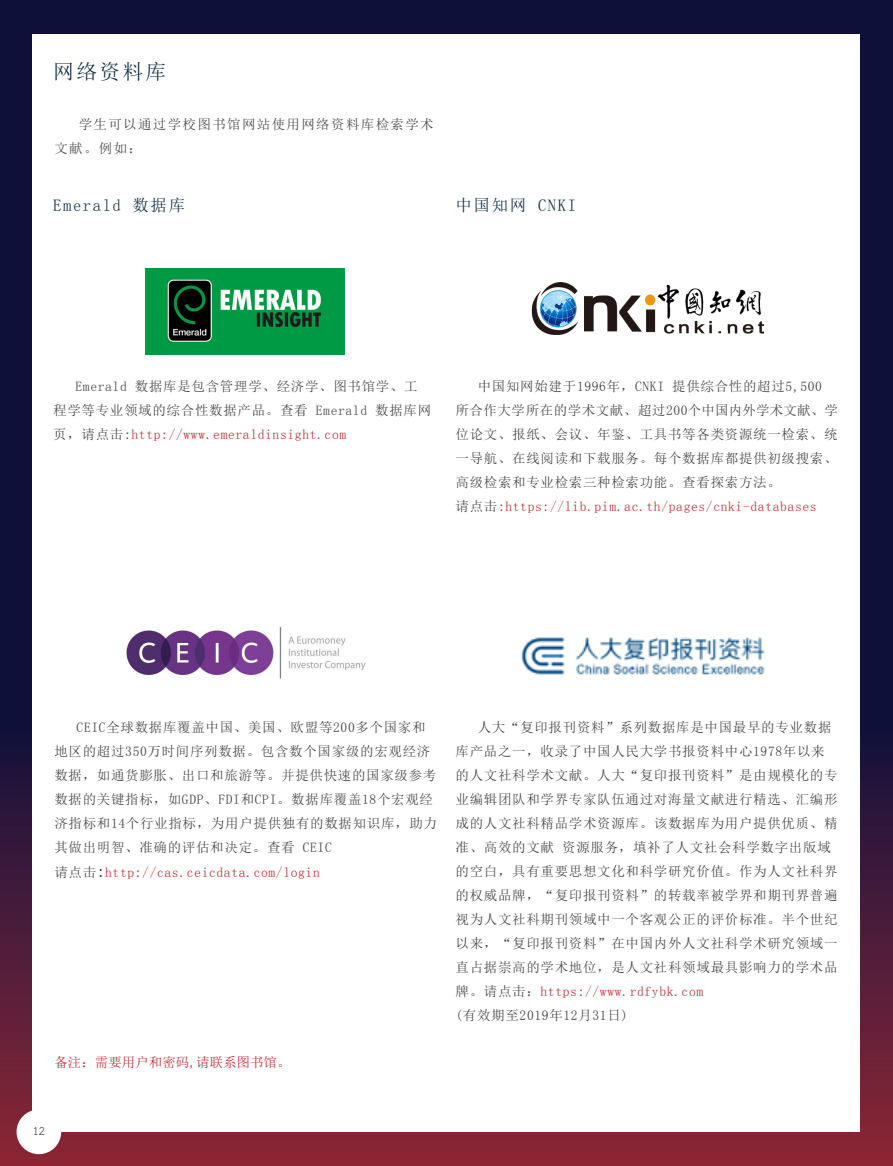
<style>
.page{position:relative;width:893px;height:1166px;background:#fff}
.page>*{position:absolute;margin:0;border:0;box-sizing:border-box;transform-origin:0 0}
.t1{font:21px "Sim Sun";letter-spacing:.1em;color:#0c2941}
.t2{font:16.5px "Sim Sun";letter-spacing:.1em;color:#0c2941}
.t3{font:16.5px "TH Sarabun PSK";color:#3e3e3f}
.t4{font:13.5px/24px "Sim Sun";letter-spacing:.05em;color:#3e3e3f}
.t5{font:13.5px "Sim Sun";letter-spacing:.05em;color:#ba232a}
.t6{font:13.5px/24px "Sim Sun";letter-spacing:.1em;color:#3e3e3f}
.t7{font:13.5px "Sim Sun";color:#ba232a}
.s1{color:#ba232a}
.s2{color:#3e3e3f}
.s3{font-size:16.5px;color:#102a41}
</style>
<div class="page">
<img style="left:0;top:0;width:893px;height:1165px">
<div style="left:33px;top:34px;width:827px;height:1097px;background:#fff"></div>
<img style="left:145px;top:268px;width:200px;height:87px">
<img style="left:126px;top:627px;width:240px;height:52px">
<img style="left:531px;top:282px;width:232px;height:52px">
<img style="left:521px;top:637px;width:244px;height:38px">
<div style="left:17px;top:1109px;width:44px;height:44px;background:#fff;border-radius:50%"></div>
<p class="t1" style="left:53px;top:61px;width:115px">网络资料库</p>
<p class="t6" style="left:54px;top:112px;width:381px;text-indent:24px">学生可以通过学校图书馆网站使用网络资料库检索学术文献。例如：</p>
<p class="t2" style="left:53px;top:196px;width:133px">Emerald 数据库</p>
<p class="t2" style="left:455px;top:196px;width:122px">中国知网 CNKI</p>
<p class="t4" style="left:53px;top:374px;width:379px;text-indent:22px">Emerald 数据库是包含管理学、经济学、图书馆学、工程学等专业领域的综合性数据产品。查看 Emerald 数据库网页，请点击:<span class="s1">http://www.emeraldinsight.com</span></p>
<p class="t4" style="left:455px;top:374px;width:384px;text-indent:22px">中国知网始建于1996年，CNKI 提供综合性的超过5,500所合作大学所在的学术文献、超过200个中国内外学术文献、学位论文、报纸、会议、年鉴、工具书等各类资源统一检索、统一导航、在线阅读和下载服务。每个数据库都提供初级搜索、高级检索和专业检索三种检索功能。查看探索方法。</p>
<p class="t5" style="left:455px;top:499px;width:363px"><span class="s2">请点击:</span>https://lib.pim.ac.th/pages/cnki-databases</p>
<p class="t4" style="left:54px;top:714px;width:384px;text-indent:22px">CEIC全球数据库覆盖中国、美国、欧盟等200多个国家和地区的超过350万时间序列数据。包含数个国家级的宏观经济数据，如通货膨胀、出口和旅游等。并提供快速的国家级参考数据的关键指标，如GDP、FDI和CPI。数据库覆盖18个宏观经济指标和14个行业指标，为用户提供独有的数据知识库，助力其做出明智、准确的评估和决定。查看 CEIC</p>
<p class="t5" style="left:54px;top:865px;width:267px"><span class="s2">请点击</span><span class="s3">:</span>http://cas.ceicdata.com/login</p>
<p class="t7" style="left:54px;top:1055px;width:238px">备注：需要用户和密码,请联系图书馆。</p>
<p class="t4" style="left:455px;top:714px;width:384px;text-indent:22px">人大“复印报刊资料”系列数据库是中国最早的专业数据库产品之一，收录了中国人民大学书报资料中心1978年以来的人文社科学术文献。人大“复印报刊资料”是由规模化的专业编辑团队和学界专家队伍通过对海量文献进行精选、汇编形成的人文社科精品学术资源库。该数据库为用户提供优质、精准、高效的文献 资源服务，填补了人文社会科学数字出版域的空白，具有重要思想文化和科学研究价值。作为人文社科界的权威品牌，“复印报刊资料”的转载率被学界和期刊界普遍视为人文社科期刊领域中一个客观公正的评价标准。半个世纪以来，“复印报刊资料”在中国内外人文社科学术研究领域一直占据崇高的学术地位，是人文社科领域最具影响力的学术品牌。请点击：<span class="s1">https://www.rdfybk.com</span></p>
<p class="t4" style="left:455px;top:1002px;width:174px">(有效期至2019年12月31日)</p>
<p class="t3" style="left:33px;top:1121px;width:13px">12</p>
</div>
